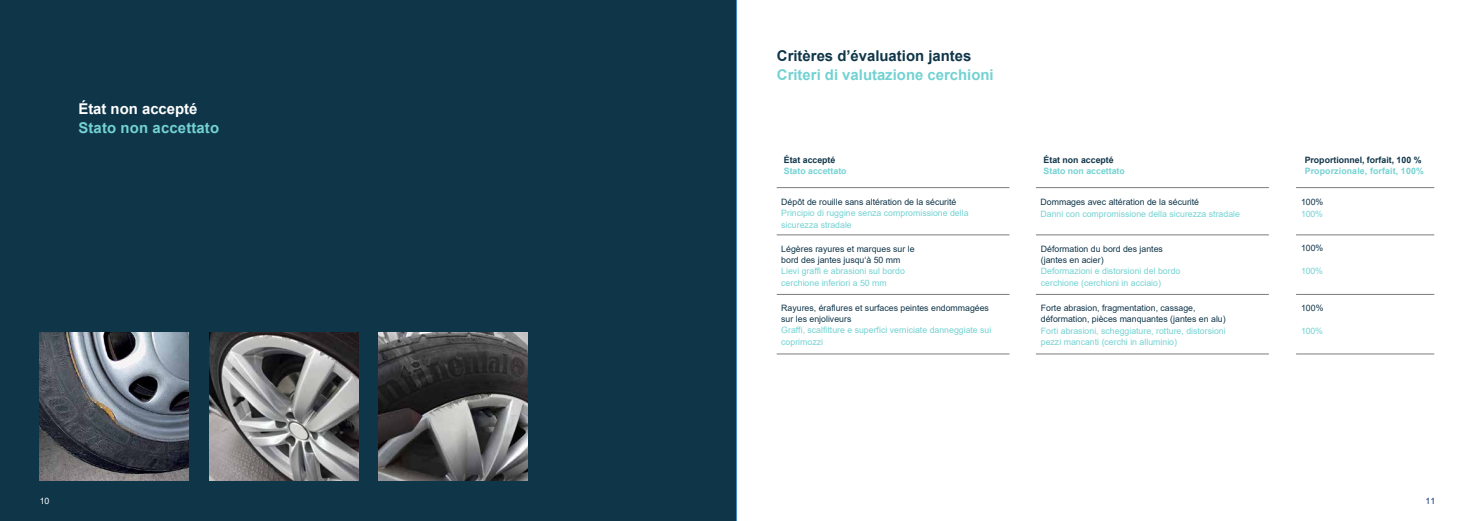
<style>
.page{position:relative;width:1474px;height:521px;background:#fff}
.page>*{position:absolute;margin:0;border:0;box-sizing:border-box;transform-origin:0 0}
.t1{font:700 14.88px "Arial";color:#73d2d2}
.t2{font:700 14.88px "Arial";color:#0f3549}
.t3{font:700 14.88px "Arial";color:#fff}
.t4{font:8.75px/11.4px "Arial";color:#73d2d2}
.t5{font:8.75px/11.4px "Arial";color:#0f3549}
.t6{font:700 8.75px "Arial";color:#73d2d2}
.t7{font:700 8.75px "Arial";color:#0f3549}
.t8{font:8.75px "Arial";color:#fff}
.t9{font:8.75px "Arial";color:#10357f}
</style>
<div class="page">
<div style="left:0;top:0;width:737px;height:521px;background:#0f3549"></div>
<img style="left:40px;top:332px;width:149px;height:149px">
<img style="left:209px;top:332px;width:149px;height:149px">
<img style="left:379px;top:332px;width:148px;height:149px">
<svg style="left:777px;top:187px;width:657px;height:2px"></svg>
<hr style="left:776px;top:235px;width:233px;height:1px;background:#7b7c7d">
<hr style="left:1035px;top:235px;width:233px;height:1px;background:#7b7c7d">
<hr style="left:1295px;top:235px;width:139px;height:1px;background:#7b7c7d">
<hr style="left:776px;top:294px;width:233px;height:1px;background:#7b7c7d">
<hr style="left:1035px;top:294px;width:233px;height:1px;background:#7b7c7d">
<hr style="left:1295px;top:294px;width:139px;height:1px;background:#7b7c7d">
<hr style="left:776px;top:354px;width:233px;height:1px;background:#7b7c7d">
<hr style="left:1035px;top:354px;width:233px;height:1px;background:#7b7c7d">
<hr style="left:1295px;top:354px;width:139px;height:1px;background:#7b7c7d">
<hr style="left:776px;top:187px;width:233px;height:1px;background:#7b7c7d">
<hr style="left:1035px;top:187px;width:233px;height:1px;background:#7b7c7d">
<hr style="left:1295px;top:187px;width:139px;height:1px;background:#7b7c7d">
<h1 class="t3" style="left:78px;top:99px;width:121px">État non accepté</h1>
<h1 class="t1" style="left:78px;top:117px;width:142px">Stato non accettato</h1>
<h1 class="t2" style="left:777px;top:46px;width:196px">Critères d’évaluation jantes</h1>
<h1 class="t1" style="left:777px;top:64px;width:218px">Criteri di valutazione cerchioni</h1>
<p class="t7" style="left:783px;top:153px;width:53px">État accepté</p>
<p class="t6" style="left:783px;top:165px;width:64px">Stato accettato</p>
<p class="t7" style="left:1043px;top:153px;width:72px">État non accepté</p>
<p class="t6" style="left:1043px;top:165px;width:83px">Stato non accettato</p>
<p class="t7" style="left:1304px;top:154px;width:118px">Proportionnel, forfait, 100 %</p>
<p class="t6" style="left:1304px;top:165px;width:121px">Proporzionale, forfait, 100%</p>
<p class="t5" style="left:781px;top:196px;width:177px">Dépôt de rouille sans altération de la sécurité</p>
<p class="t4" style="left:781px;top:208px;width:189px">Principio di ruggine senza compromissione della sicurezza stradale</p>
<p class="t5" style="left:1040px;top:196px;width:160px">Dommages avec altération de la sécurité</p>
<p class="t4" style="left:1040px;top:208px;width:201px">Danni con compromissione della sicurezza stradale</p>
<p class="t5" style="left:1300px;top:196px;width:24px">100%</p>
<p class="t4" style="left:1300px;top:208px;width:24px">100%</p>
<p class="t5" style="left:781px;top:243px;width:135px">Légères rayures et marques sur le bord des jantes jusqu‘à 50 mm</p>
<p class="t4" style="left:781px;top:265px;width:125px">Lievi graffi e abrasioni sul bordo cerchione inferiori a 50 mm</p>
<p class="t5" style="left:1040px;top:243px;width:124px">Déformation du bord des jantes (jantes en acier)</p>
<p class="t4" style="left:1040px;top:265px;width:141px">Deformazioni e distorsioni del bordo cerchione (cerchioni in acciaio)</p>
<p class="t5" style="left:1300px;top:242px;width:24px">100%</p>
<p class="t4" style="left:1300px;top:265px;width:24px">100%</p>
<p class="t5" style="left:781px;top:302px;width:209px">Rayures, éraflures et surfaces peintes endommagées sur les enjoliveurs</p>
<p class="t4" style="left:781px;top:325px;width:212px">Graffi, scalfitture e superfici verniciate danneggiate sui coprimozzi</p>
<p class="t5" style="left:1040px;top:302px;width:186px">Forte abrasion, fragmentation, cassage, déformation, pièces manquantes (jantes en alu)</p>
<p class="t4" style="left:1040px;top:325px;width:186px">Forti abrasioni, scheggiature, rotture, distorsioni pezzi mancanti (cerchi in alluminio)</p>
<p class="t5" style="left:1300px;top:302px;width:24px">100%</p>
<p class="t4" style="left:1300px;top:325px;width:24px">100%</p>
<p class="t8" style="left:40px;top:495px;width:11px">10</p>
<p class="t9" style="left:1425px;top:495px;width:11px">11</p>
</div>
